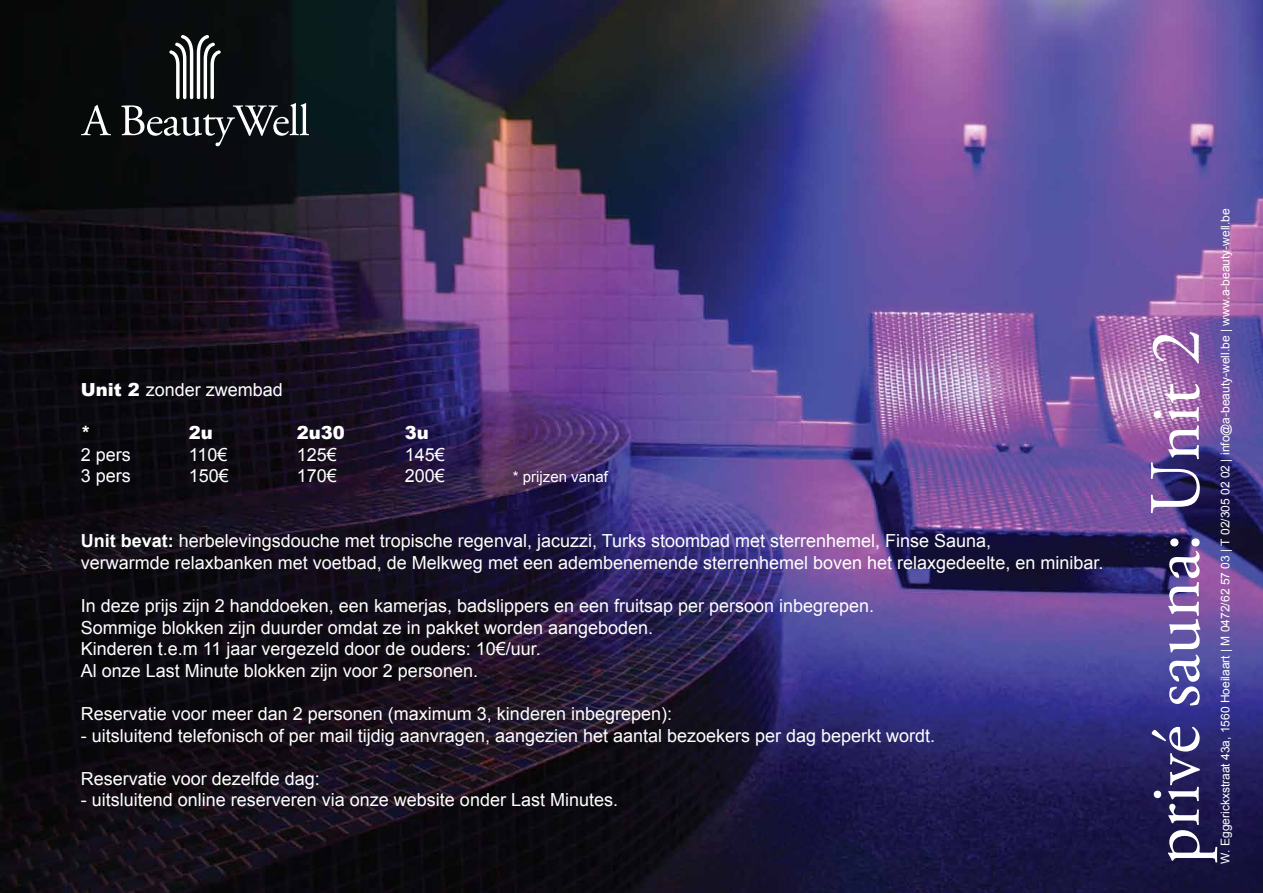
<style>
.page{position:relative;width:1263px;height:893px;background:#fff}
.page>*{position:absolute;margin:0;border:0;box-sizing:border-box;transform-origin:0 0}
.t1{font:72px "Adobe Garamond Pro";color:#fff}
.t2{font:18px/21.6px "Arial";color:#fff}
.t3{font:900 18px "Arial";color:#fff}
.t4{font:15px "Arial";color:#fff}
.t5{font:12px "Arial";color:#fff}
.s1{font-weight:900}
.s2{font-weight:700}
</style>
<div class="page">
<img style="left:0;top:0;width:1263px;height:893px">
<svg style="left:81px;top:105px;width:30px;height:30px"></svg>
<svg style="left:121px;top:35px;width:188px;height:111px"></svg>
<p class="t2" style="left:81px;top:379px;width:204px"><span class="s1">Unit 2</span> zonder zwembad</p>
<p class="t3" style="left:81px;top:423px;width:12px">*</p>
<p class="t3" style="left:189px;top:423px;width:26px">2u</p>
<p class="t3" style="left:297px;top:423px;width:50px">2u30</p>
<p class="t3" style="left:405px;top:423px;width:26px">3u</p>
<p class="t2" style="left:81px;top:444px;width:52px">2 pers</p>
<p class="t2" style="left:189px;top:444px;width:40px">110€</p>
<p class="t2" style="left:297px;top:444px;width:42px">125€</p>
<p class="t2" style="left:405px;top:444px;width:42px">145€</p>
<p class="t2" style="left:81px;top:465px;width:52px">3 pers</p>
<p class="t2" style="left:189px;top:465px;width:42px">150€</p>
<p class="t2" style="left:297px;top:465px;width:42px">170€</p>
<p class="t2" style="left:405px;top:465px;width:42px">200€</p>
<p class="t4" style="left:513px;top:467px;width:97px">* prijzen vanaf</p>
<p class="t2" style="left:81px;top:530px;width:1024px"><span class="s2">Unit bevat:</span> herbelevingsdouche met tropische regenval, jacuzzi, Turks stoombad met sterrenhemel, Finse Sauna,<br>verwarmde relaxbanken met voetbad, de Melkweg met een adembenemende sterrenhemel boven het relaxgedeelte, en minibar.</p>
<p class="t2" style="left:81px;top:595px;width:795px">In deze prijs zijn 2 handdoeken, een kamerjas, badslippers en een fruitsap per persoon inbegrepen.<br>Sommige blokken zijn duurder omdat ze in pakket worden aangeboden.<br>Kinderen t.e.m 11 jaar vergezeld door de ouders: 10€/uur.<br>Al onze Last Minute blokken zijn voor 2 personen.</p>
<p class="t2" style="left:81px;top:703px;width:593px">Reservatie voor meer dan 2 personen (maximum 3, kinderen inbegrepen):</p>
<p class="t2" style="left:81px;top:725px;width:856px">- uitsluitend telefonisch of per mail tijdig aanvragen, aangezien het aantal bezoekers per dag beperkt wordt.</p>
<p class="t2" style="left:81px;top:768px;width:241px">Reservatie voor dezelfde dag:</p>
<p class="t2" style="left:81px;top:789px;width:539px">- uitsluitend online reserveren via onze website onder Last Minutes.</p>
<p class="t5" style="left:1217px;top:864px;width:657px;rotate:-90deg">W. Eggerickxstraat 43a, 1560 Hoeilaart | M 0472/62 57 03 | T 02/305 02 02 | info@a-beauty-well.be | www.a-beauty-well.be</p>
<h1 class="t1" style="left:1132px;top:864px;width:536px;rotate:-90deg">privé sauna: Unit 2</h1>
</div>
